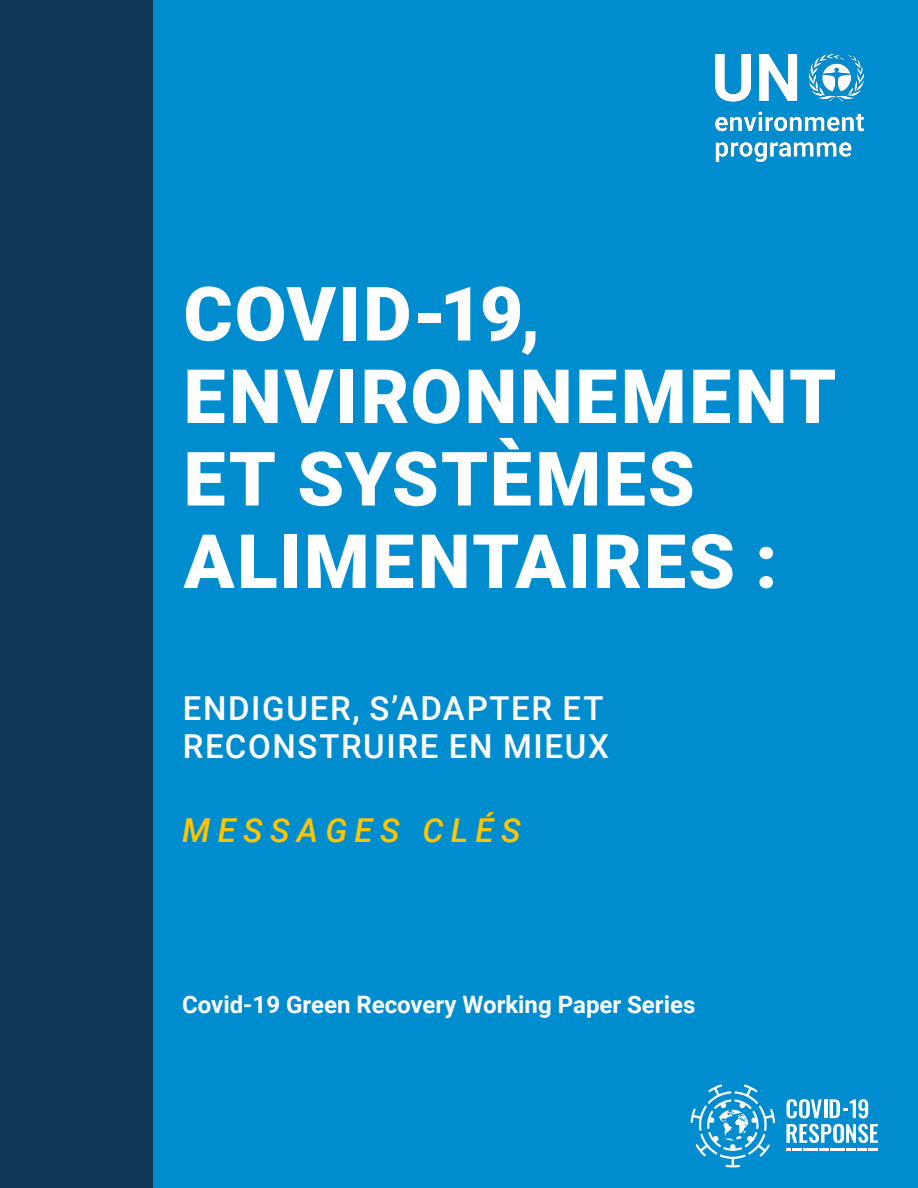
<style>
.page{position:relative;width:918px;height:1188px;background:#008dd0}
.page>*{position:absolute;margin:0;border:0;box-sizing:border-box;transform-origin:0 0}
.t1{font:900 75px/82.5px "Roboto";letter-spacing:.03em;color:#fff}
.t2{font:500 33px/37.5px "Roboto";letter-spacing:.05em;color:#fff}
.t3{font:italic 500 33px "Roboto";letter-spacing:.22em;color:#ffc500}
.t4{font:700 24px "Roboto";color:#fff}
</style>
<div class="page">
<div style="left:0;top:0;width:153px;height:1188px;background:#103856"></div>
<img style="left:715px;top:54px;width:149px;height:108px">
<svg style="left:691px;top:1084px;width:84px;height:83px"></svg>
<svg style="left:786px;top:1099px;width:36px;height:19px"></svg>
<hr style="left:824px;top:1099px;width:3px;height:19px;background:#fff">
<svg style="left:830px;top:1099px;width:38px;height:19px"></svg>
<svg style="left:786px;top:1124px;width:92px;height:27px"></svg>
<p class="t1" style="left:184px;top:270px;width:654px">COVID-19,<br>ENVIRONNEMENT<br>ET SYSTÈMES<br>ALIMENTAIRES :</p>
<p class="t2" style="left:183px;top:688px;width:428px">ENDIGUER, S’ADAPTER ET<br>RECONSTRUIRE EN MIEUX</p>
<p class="t3" style="left:182px;top:807px;width:340px">MESSAGES CLÉS</p>
<p class="t4" style="left:182px;top:988px;width:515px">Covid-19 Green Recovery Working Paper Series</p>
</div>
